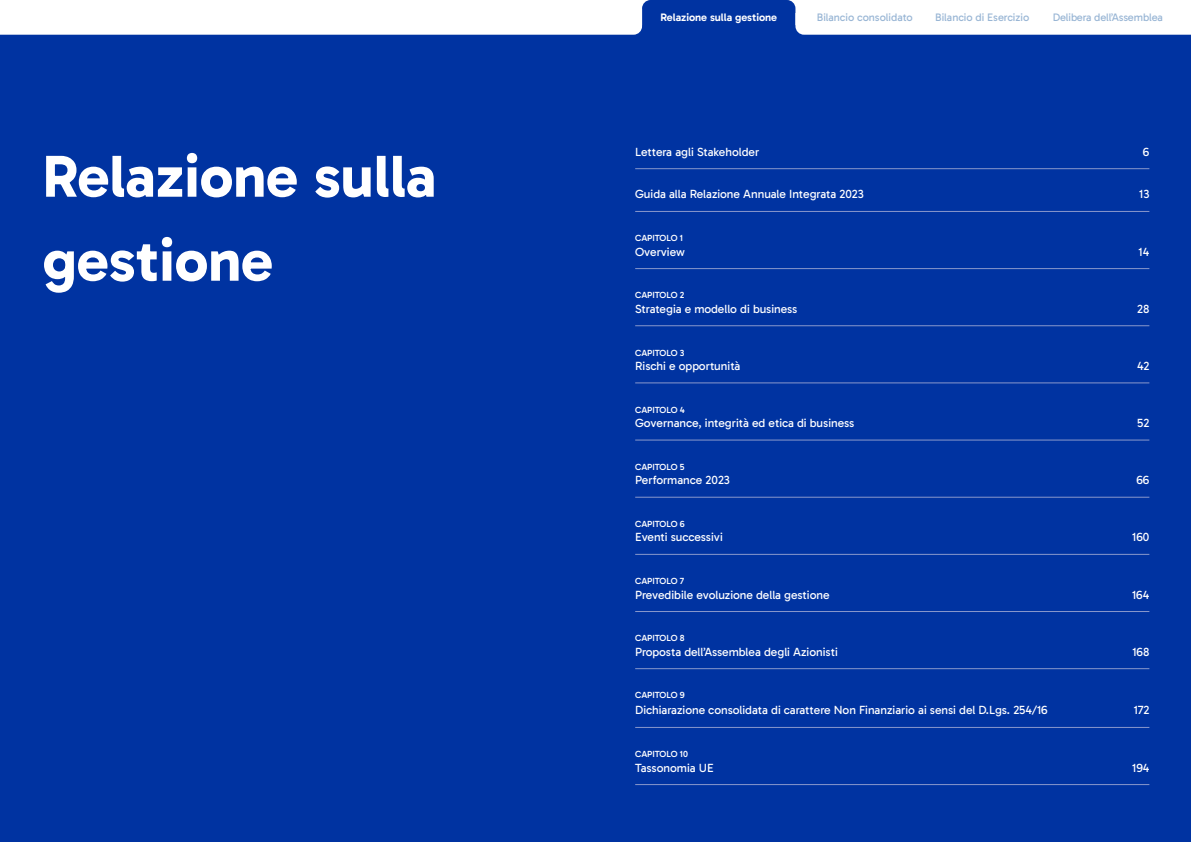
<style>
.page{position:relative;width:1191px;height:842px;background:#0033a1}
.page>*{position:absolute;margin:0;border:0;box-sizing:border-box;transform-origin:0 0}
.t1{font:700 60px/84px "Gabarito";letter-spacing:-.005em;color:#fff}
.t2{font:12px "Gabarito";color:#fff}
.t3{font:11px "Gabarito";letter-spacing:-.005em;color:#99b6d5}
.t4{font:600 11px "Gabarito";letter-spacing:-.005em;color:#fff}
.t5{font:500 9px "Gabarito";letter-spacing:-.015em;color:#fff}
</style>
<div class="page">
<svg style="left:0;top:0;width:1191px;height:35px;background:#dce3f2"></svg>
<hr style="left:635px;top:168px;width:514px;height:1px;background:#8998cc">
<hr style="left:635px;top:211px;width:514px;height:1px;background:#8998cc">
<hr style="left:635px;top:268px;width:514px;height:1px;background:#8998cc">
<hr style="left:635px;top:325px;width:514px;height:1px;background:#8998cc">
<hr style="left:635px;top:382px;width:514px;height:1px;background:#8998cc">
<hr style="left:635px;top:440px;width:514px;height:1px;background:#8998cc">
<hr style="left:635px;top:497px;width:514px;height:1px;background:#8998cc">
<hr style="left:635px;top:554px;width:514px;height:1px;background:#8998cc">
<hr style="left:635px;top:611px;width:514px;height:1px;background:#8998cc">
<hr style="left:635px;top:668px;width:514px;height:1px;background:#8998cc">
<hr style="left:635px;top:727px;width:514px;height:1px;background:#8998cc">
<hr style="left:635px;top:784px;width:514px;height:1px;background:#8998cc">
<h1 class="t1" style="left:43px;top:134px;width:395px">Relazione sulla gestione</h1>
<p class="t4" style="left:660px;top:10px;width:118px">Relazione sulla gestione</p>
<p class="t3" style="left:816px;top:10px;width:97px">Bilancio consolidato</p>
<p class="t3" style="left:935px;top:10px;width:96px">Bilancio di Esercizio</p>
<p class="t3" style="left:1052px;top:10px;width:112px">Delibera dell’Assemblea</p>
<p class="t2" style="left:635px;top:144px;width:125px">Lettera agli Stakeholder</p>
<p class="t2" style="left:1143px;top:144px;width:8px">6</p>
<p class="t2" style="left:635px;top:187px;width:230px">Guida alla Relazione Annuale Integrata 2023</p>
<p class="t2" style="left:1139px;top:187px;width:12px">13</p>
<p class="t5" style="left:635px;top:232px;width:49px">CAPITOLO 1</p>
<p class="t2" style="left:635px;top:244px;width:51px">Overview</p>
<p class="t2" style="left:1138px;top:244px;width:12px">14</p>
<p class="t5" style="left:635px;top:290px;width:51px">CAPITOLO 2</p>
<p class="t2" style="left:635px;top:301px;width:164px">Strategia e modello di business</p>
<p class="t2" style="left:1137px;top:301px;width:14px">28</p>
<p class="t5" style="left:635px;top:347px;width:51px">CAPITOLO 3</p>
<p class="t2" style="left:635px;top:358px;width:107px">Rischi e opportunità</p>
<p class="t2" style="left:1137px;top:358px;width:14px">42</p>
<p class="t5" style="left:635px;top:404px;width:51px">CAPITOLO 4</p>
<p class="t2" style="left:635px;top:415px;width:220px">Governance, integrità ed etica di business</p>
<p class="t2" style="left:1137px;top:415px;width:14px">52</p>
<p class="t5" style="left:635px;top:461px;width:51px">CAPITOLO 5</p>
<p class="t2" style="left:635px;top:473px;width:96px">Performance 2023</p>
<p class="t2" style="left:1136px;top:473px;width:14px">66</p>
<p class="t5" style="left:635px;top:518px;width:51px">CAPITOLO 6</p>
<p class="t2" style="left:635px;top:530px;width:89px">Eventi successivi</p>
<p class="t2" style="left:1132px;top:530px;width:19px">160</p>
<p class="t5" style="left:635px;top:575px;width:51px">CAPITOLO 7</p>
<p class="t2" style="left:635px;top:587px;width:196px">Prevedibile evoluzione della gestione</p>
<p class="t2" style="left:1132px;top:587px;width:19px">164</p>
<p class="t5" style="left:635px;top:632px;width:51px">CAPITOLO 8</p>
<p class="t2" style="left:635px;top:644px;width:204px">Proposta dell’Assemblea degli Azionisti</p>
<p class="t2" style="left:1132px;top:644px;width:18px">168</p>
<p class="t5" style="left:635px;top:690px;width:51px">CAPITOLO 9</p>
<p class="t2" style="left:635px;top:703px;width:414px">Dichiarazione consolidata di carattere Non Finanziario ai sensi del D.Lgs. 254/16</p>
<p class="t2" style="left:1133px;top:703px;width:17px">172</p>
<p class="t5" style="left:635px;top:748px;width:54px">CAPITOLO 10</p>
<p class="t2" style="left:635px;top:760px;width:80px">Tassonomia UE</p>
<p class="t2" style="left:1132px;top:760px;width:19px">194</p>
</div>
